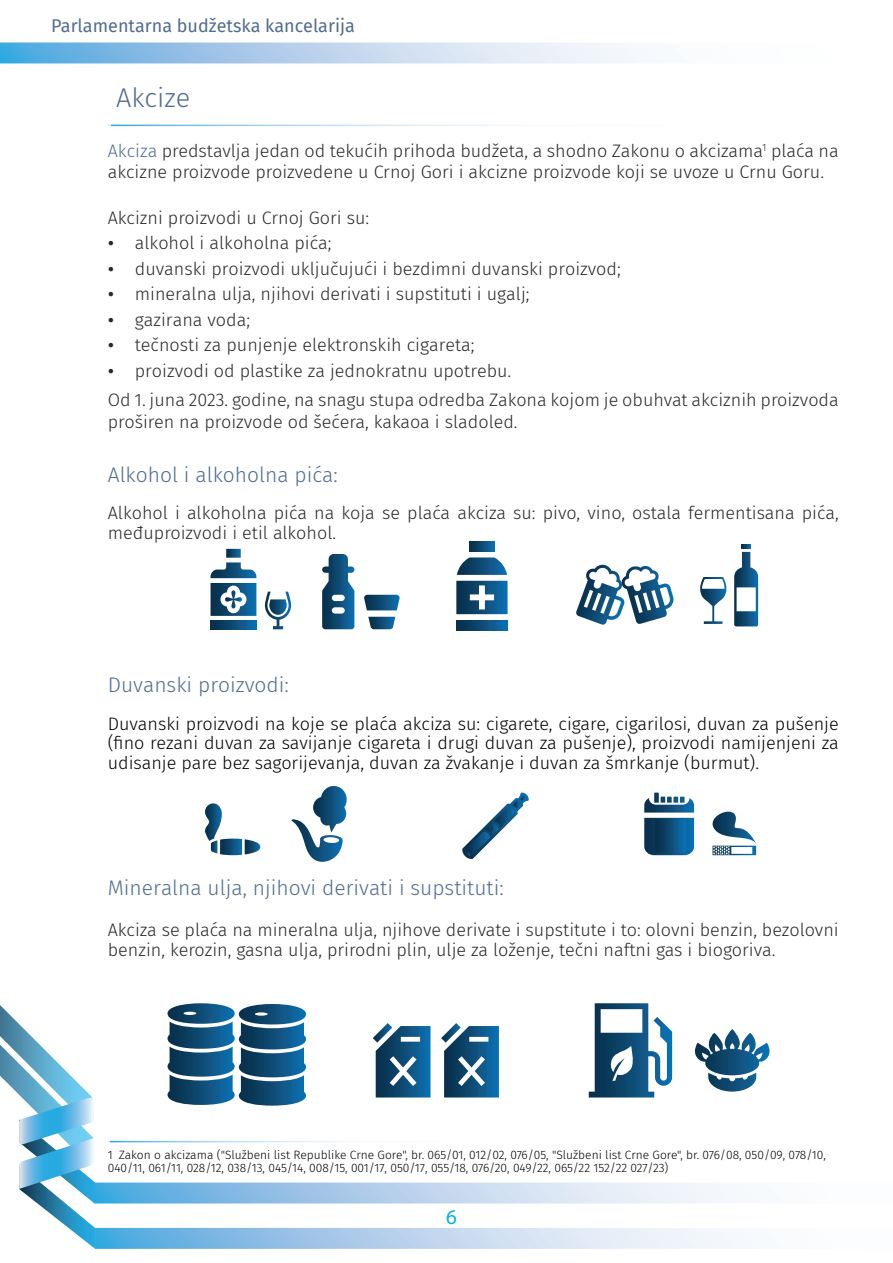
<style>
.page{position:relative;width:893px;height:1263px;background:#fff}
.page>*{position:absolute;margin:0;border:0;box-sizing:border-box;transform-origin:0 0}
.Naslov{font:300 27px "Fira Sans";color:#516d92}
.Obican_text{font:300 21px "Fira Sans";color:#516d92}
.t1{font:21px "Myriad Pro";color:#00aeef}
.Obican_text-2{font:300 18px/21.6px "Fira Sans";color:#292929}
.Obican_text-3{font:300 18px/19.5px "Fira Sans";color:#000;text-align:justify}
.t2{font:18px "Fira Sans";color:#516d92}
._1tekst{font:300 18px "Fira Sans";color:#292929}
.t3{font:300 12px/12.9px "Fira Sans";color:#000}
.s1{color:#516d92}
.s2{font-family:"Times New Roman";font-weight:400}
</style>
<div class="page">
<img style="left:95px;top:1228px;width:641px;height:21px">
<img style="left:0;top:42px;width:641px;height:21px">
<img style="left:95px;top:1182px;width:642px;height:21px">
<svg style="left:0;top:1005px;width:95px;height:244px"></svg>
<svg style="left:576px;top:565px;width:98px;height:60px"></svg>
<svg style="left:700px;top:577px;width:26px;height:47px"></svg>
<svg style="left:734px;top:545px;width:24px;height:81px"></svg>
<svg style="left:211px;top:621px;width:45px;height:8px"></svg>
<svg style="left:211px;top:549px;width:45px;height:67px"></svg>
<svg style="left:265px;top:592px;width:26px;height:37px"></svg>
<svg style="left:322px;top:554px;width:32px;height:75px"></svg>
<svg style="left:364px;top:595px;width:36px;height:15px"></svg>
<svg style="left:368px;top:617px;width:27px;height:12px"></svg>
<svg style="left:470px;top:542px;width:24px;height:10px"></svg>
<svg style="left:456px;top:581px;width:52px;height:33px;background:#32698e"></svg>
<svg style="left:456px;top:620px;width:52px;height:11px"></svg>
<svg style="left:457px;top:557px;width:50px;height:18px"></svg>
<svg style="left:205px;top:803px;width:55px;height:52px"></svg>
<svg style="left:712px;top:812px;width:44px;height:43px"></svg>
<svg style="left:644px;top:792px;width:50px;height:63px"></svg>
<div style="left:655px;top:819px;width:30px;height:33px;background:linear-gradient(to right,#092940,#0f6ba8)"></div>
<svg style="left:291px;top:786px;width:56px;height:76px"></svg>
<svg style="left:462px;top:792px;width:67px;height:67px"></svg>
<svg style="left:168px;top:1003px;width:138px;height:103px"></svg>
<svg style="left:373px;top:1023px;width:57px;height:74px"></svg>
<svg style="left:441px;top:1023px;width:58px;height:74px"></svg>
<svg style="left:589px;top:1003px;width:83px;height:94px"></svg>
<svg style="left:694px;top:1029px;width:76px;height:62px"></svg>
<p class="t2" style="left:51px;top:12px;width:305px">Parlamentarna budžetska kancelarija</p>
<p class="Naslov" style="left:116px;top:78px;width:75px">Akcize</p>
<p class="Obican_text-2" style="left:108px;top:140px;width:732px"><span class="s1">Akciza</span> predstavlja jedan od tekućih prihoda budžeta, a shodno Zakonu o akcizama<sup>1</sup> plaća na akcizne proizvode proizvedene u Crnoj Gori i akcizne proizvode koji se uvoze u Crnu Goru.</p>
<p class="_1tekst" style="left:108px;top:205px;width:263px">Akcizni proizvodi u Crnoj Gori su:</p>
<p class="Obican_text-2" style="left:108px;top:232px;width:225px"><span class="s2">•</span> alkohol i alkoholna pića;</p>
<p class="Obican_text-2" style="left:108px;top:258px;width:514px"><span class="s2">•</span> duvanski proizvodi uključujući i bezdimni duvanski proizvod;</p>
<p class="Obican_text-2" style="left:108px;top:283px;width:423px"><span class="s2">•</span> mineralna ulja, njihovi derivati i supstituti i ugalj;</p>
<p class="Obican_text-2" style="left:108px;top:309px;width:144px"><span class="s2">•</span> gazirana voda;</p>
<p class="Obican_text-2" style="left:108px;top:334px;width:368px"><span class="s2">•</span> tečnosti za punjenje elektronskih cigareta;</p>
<p class="Obican_text-2" style="left:108px;top:360px;width:405px"><span class="s2">•</span> proizvodi od plastike za jednokratnu upotrebu.</p>
<p class="Obican_text-2" style="left:108px;top:389px;width:732px">Od 1. juna 2023. godine, na snagu stupa odredba Zakona kojom je obuhvat akciznih proizvoda proširen na proizvode od šećera, kakaoa i sladoled.</p>
<p class="Obican_text" style="left:108px;top:459px;width:232px">Alkohol i alkoholna pića:</p>
<p class="Obican_text-2" style="left:108px;top:503px;width:732px;line-height:19.5px">Alkohol i alkoholna pića na koja se plaća akciza su: pivo, vino, ostala fermentisana pića, međuproizvodi i etil alkohol.</p>
<p class="Obican_text" style="left:108px;top:670px;width:183px">Duvanski proizvodi:</p>
<p class="Obican_text-3" style="left:108px;top:714px;width:732px">Duvanski proizvodi na koje se plaća akciza su: cigarete, cigare, cigarilosi, duvan za pušenje (fino rezani duvan za savijanje cigareta i drugi duvan za pušenje), proizvodi namijenjeni za udisanje pare bez sagorijevanja, duvan za žvakanje i duvan za šmrkanje (burmut).</p>
<p class="Obican_text" style="left:108px;top:873px;width:397px">Mineralna ulja, njihovi derivati i supstituti:</p>
<p class="Obican_text-2" style="left:108px;top:920px;width:732px;line-height:19.5px">Akciza se plaća na mineralna ulja, njihove derivate i supstitute i to: olovni benzin, bezolovni benzin, kerozin, gasna ulja, prirodni plin, ulje za loženje, tečni naftni gas i biogoriva.</p>
<p class="t3" style="left:108px;top:1148px;width:720px">1 Zakon o akcizama ("Službeni list Republike Crne Gore", br. 065/01, 012/02, 076/05, "Službeni list Crne Gore", br. 076/08, 050/09, 078/10,<br>040/11, 061/11, 028/12, 038/13, 045/14, 008/15, 001/17, 050/17, 055/18, 076/20, 049/22, 065/22 152/22 027/23)</p>
<p class="t1" style="left:446px;top:1204px;width:12px">6</p>
</div>
